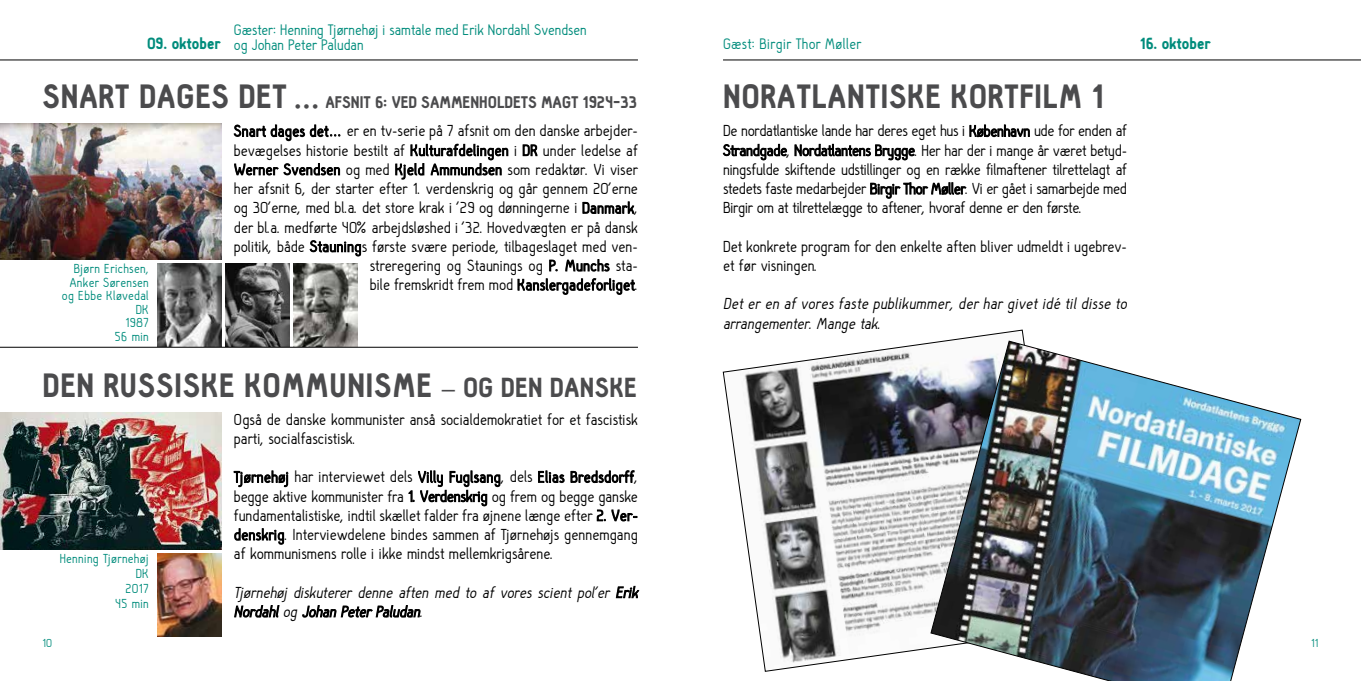
<style>
.page{position:relative;width:1361px;height:681px;background:#fff}
.page>*{position:absolute;margin:0;border:0;box-sizing:border-box;transform-origin:0 0}
.t1{font:900 33px "Hallosans";letter-spacing:.02em;color:#4b4b4d}
.t2{font:16.5px/19.2px "Hallo Sans";color:#000}
.t3{font:italic 16.5px/19.2px "Hallo Sans";color:#000}
.t4{font:900 16.5px "Hallosans";color:#4b4b4d}
.t5{font:15.75px/15px "Hallo Sans";color:#008c7c}
.t6{font:15.75px "Hallo Sans";letter-spacing:.02em;color:#008c7c}
.t7{font:900 15.75px "Hallosans";color:#008c7c}
.t8{font:13.5px/13.5px "Hallo Sans";letter-spacing:.02em;color:#008c7c;text-align:right}
.t9{font:12px "Hallo Sans";color:#008c7c}
.s1{font-size:33px}
.s2{font-size:30px}
.s3{font-size:27px}
</style>
<div class="page">
<hr style="left:0;top:60px;width:638px;height:1px;background:#000">
<hr style="left:723px;top:60px;width:638px;height:1px;background:#000">
<svg style="left:234px;top:470px;width:54px;height:16px"></svg>
<svg style="left:538px;top:470px;width:26px;height:12px"></svg>
<svg style="left:571px;top:470px;width:63px;height:12px"></svg>
<svg style="left:409px;top:470px;width:91px;height:36px"></svg>
<svg style="left:597px;top:509px;width:9px;height:11px"></svg>
<svg style="left:612px;top:509px;width:25px;height:12px"></svg>
<svg style="left:235px;top:528px;width:49px;height:16px"></svg>
<svg style="left:616px;top:586px;width:23px;height:11px"></svg>
<svg style="left:234px;top:605px;width:45px;height:13px"></svg>
<svg style="left:303px;top:605px;width:117px;height:13px"></svg>
<svg style="left:234px;top:125px;width:106px;height:16px"></svg>
<svg style="left:523px;top:145px;width:14px;height:11px"></svg>
<svg style="left:234px;top:164px;width:44px;height:11px"></svg>
<svg style="left:284px;top:163px;width:56px;height:12px"></svg>
<svg style="left:396px;top:144px;width:112px;height:35px"></svg>
<svg style="left:583px;top:202px;width:51px;height:11px"></svg>
<svg style="left:310px;top:240px;width:51px;height:16px"></svg>
<svg style="left:549px;top:260px;width:8px;height:11px"></svg>
<svg style="left:566px;top:259px;width:43px;height:12px"></svg>
<svg style="left:518px;top:278px;width:116px;height:16px"></svg>
<img style="left:0;top:412px;width:221px;height:137px">
<img style="left:0;top:123px;width:221px;height:136px">
<img style="left:157px;top:553px;width:64px;height:83px">
<img style="left:157px;top:264px;width:64px;height:83px">
<img style="left:226px;top:264px;width:63px;height:83px">
<img style="left:293px;top:264px;width:64px;height:83px">
<hr style="left:0;top:347px;width:638px;height:1px;background:#000">
<svg style="left:969px;top:125px;width:60px;height:12px"></svg>
<svg style="left:723px;top:144px;width:64px;height:16px"></svg>
<svg style="left:795px;top:144px;width:119px;height:16px"></svg>
<svg style="left:870px;top:182px;width:96px;height:16px"></svg>
<svg style="left:723px;top:329px;width:302px;height:342px"></svg>
<img style="left:930px;top:340px;width:371px;height:340px">
<p class="t7" style="left:147px;top:35px;width:76px">09. oktober</p>
<p class="t5" style="left:234px;top:23px;width:354px">Gæster: Henning Tjørnehøj i samtale med Erik Nordahl Svendsen og Johan Peter Paludan</p>
<p class="t4" style="left:43px;top:93px;width:596px"><span class="s1">SNART DAGES DET</span> <span class="s2">…</span>AFSNIT 6: VED SAMMENHOLDETS MAGT 1924-33</p>
<p class="t8" style="left:62px;top:262px;width:88px">Bjørn Erichsen,<br>Anker Sørensen og Ebbe Kløvedal<br>DK<br>1987<br>56 min</p>
<p class="t2" style="left:234px;top:122px;width:405px;text-align:right">Snart dages det… er en tv-serie på 7 afsnit om den danske arbejder&shy;bevægelses historie bestilt af Kulturafdelingen i DR under ledelse af Werner Svendsen og med Kjeld Ammundsen som redaktør. Vi viser her afsnit 6, der starter efter 1. verdenskrig og går gennem 20‘erne og 30‘erne, med bl.a. det store krak i ‘29 og dønningerne i Danmark, der bl.a. medførte 40% arbejdsløshed i ‘32. Hovedvægten er på dansk politik, både Staunings første svære periode, tilbageslaget med ven&shy;streregering og Staunings og P. Munchs sta-<br>bile fremskridt frem mod Kanslergadeforliget.</p>
<h1 class="t1" style="left:43px;top:367px;width:596px">DEN RUSSISKE KOMMUNISME <span class="s3">– OG DEN DANSKE</span></h1>
<p class="t2" style="left:234px;top:410px;width:405px">Også de danske kommunister anså socialdemokratiet for et fascistisk parti, socialfascistisk.</p>
<p class="t2" style="left:234px;top:467px;width:405px;text-align:justify">Tjørnehøj har interviewet dels Villy Fuglsang, dels Elias Bredsdorff, begge aktive kommunister fra 1. Verdenskrig og frem og begge ganske fundamentalistiske, indtil skællet falder fra øjnene længe efter 2. Ver&shy;denskrig. Interviewdelene bindes sammen af Tjørnehøjs gennemgang af kommunismens rolle i ikke mindst mellemkrigsårene.</p>
<p class="t3" style="left:234px;top:583px;width:409px">Tjørnehøj diskuterer denne aften med to af vores scient pol‘er Erik<br>Nordahl og Johan Peter Paludan.</p>
<p class="t8" style="left:60px;top:551px;width:91px;line-height:15px">Henning Tjørnehøj<br>DK<br>2017<br>45 min</p>
<p class="t6" style="left:723px;top:36px;width:140px">Gæst: Birgir Thor Møller</p>
<p class="t7" style="left:1140px;top:35px;width:73px">16. oktober</p>
<h1 class="t1" style="left:723px;top:79px;width:382px">NORATLANTISKE KORTFILM 1</h1>
<p class="t2" style="left:723px;top:122px;width:405px;text-align:justify">De nordatlantiske lande har deres eget hus i København ude for enden af Strandgade, Nordatlantens Brygge. Her har der i mange år været betyd&shy;ningsfulde skiftende udstillinger og en række filmaftener tilrettelagt af stedets faste medarbejder Birgir Thor Møller. Vi er gået i samarbejde med Birgir om at tilrettelægge to aftener, hvoraf denne er den første.</p>
<p class="t2" style="left:723px;top:237px;width:404px">Det konkrete program for den enkelte aften bliver udmeldt i ugebrev&shy;et før visningen.</p>
<p class="t3" style="left:723px;top:295px;width:409px">Det er en af vores faste publikummer, der har givet idé til disse to arrangementer. Mange tak.</p>
<p class="t9" style="left:43px;top:636px;width:11px">10</p>
<p class="t9" style="left:1311px;top:636px;width:9px">11</p>
</div>
